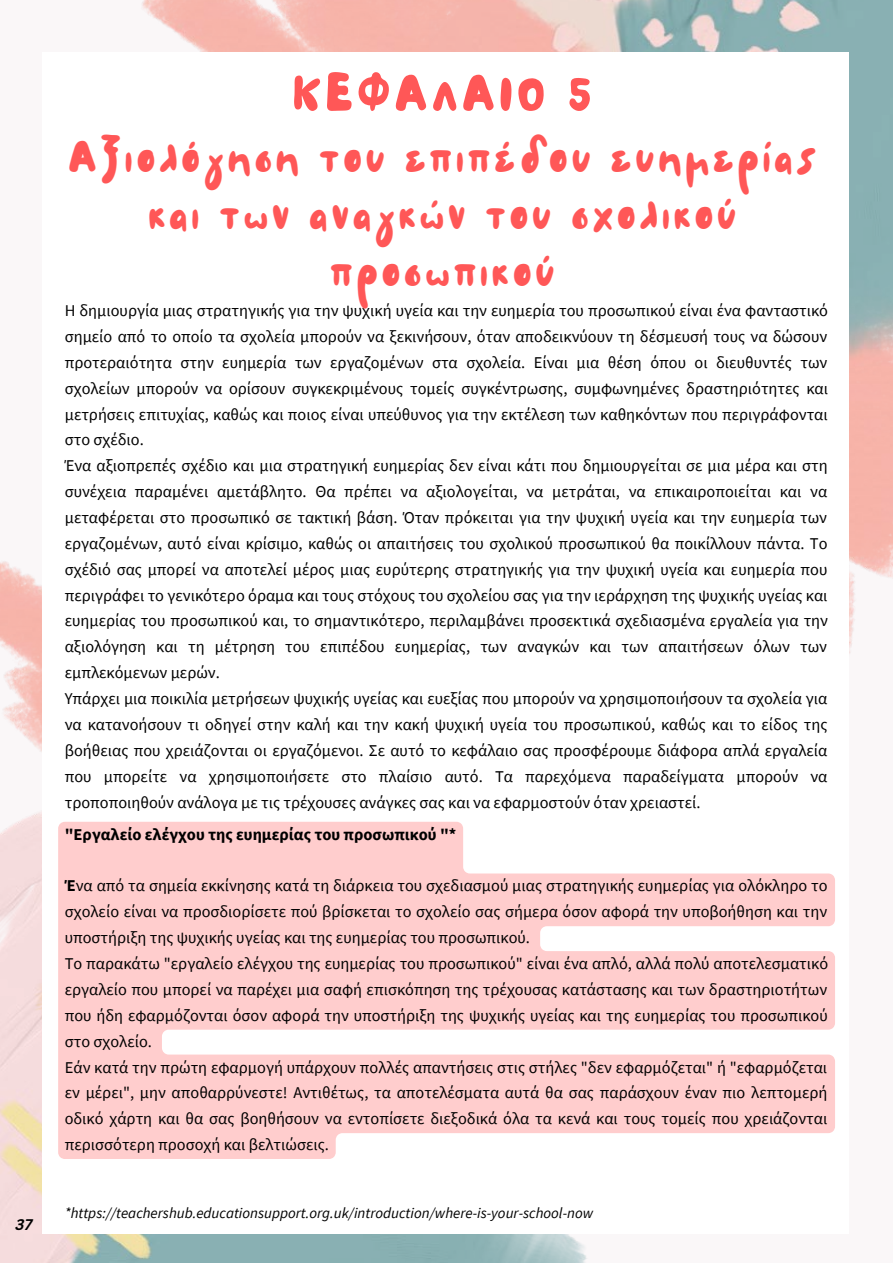
<style>
.page{position:relative;width:893px;height:1264px;background:#fff}
.page>*{position:absolute;margin:0;border:0;box-sizing:border-box;transform-origin:0 0}
.t1{font:54px "NF Lepetitcochon Regular";letter-spacing:.1em;color:#ff5757}
.t2{font:46.5px/57.3px "NF Lepetitcochon Regular";letter-spacing:.1em;color:#ff5757;text-align:center}
.t3{font:16.5px/25.8px "Source Sans Pro";color:#000}
.t4{font:700 16.5px "Source Sans Pro";color:#000}
.t5{font:italic 15px "Source Sans Pro";color:#000}
.t6{font:italic 700 15px "Canva Sans";color:#000}
.s1{font-weight:700}
</style>
<div class="page">
<div style="left:0;top:0;width:892px;height:1262px;background:#faf7f8"></div>
<img style="left:0;top:561px;width:42px;height:191px">
<img style="left:0;top:812px;width:587px;height:450px">
<img style="left:142px;top:0;width:750px;height:654px">
<div style="left:43px;top:52px;width:805px;height:1181px;background:#fff"></div>
<svg style="left:58px;top:821px;width:777px;height:337px;fill:#ffcdcd"></svg>
<p class="t6" style="left:16px;top:1218px;width:18px">37</p>
<h1 class="t1" style="left:293px;top:55px;width:299px">ΚΕΦΑΛΑΙΟ 5</h1>
<h2 class="t2" style="left:69px;top:130px;width:748px">Αξιολόγηση του επιπέδου ευημερίας και των αναγκών του σχολικού προσωπικού</h2>
<p class="t3" style="left:65px;top:297px;width:764px">Η δημιουργία μιας στρατηγικής για την ψυχική υγεία και την ευημερία του προσωπικού είναι ένα φανταστικό σημείο από το οποίο τα σχολεία μπορούν να ξεκινήσουν, όταν αποδεικνύουν τη δέσμευσή τους να δώσουν προτεραιότητα στην ευημερία των εργαζομένων στα σχολεία. Είναι μια θέση όπου οι διευθυντές των σχολείων μπορούν να ορίσουν συγκεκριμένους τομείς συγκέντρωσης, συμφωνημένες δραστηριότητες και μετρήσεις επιτυχίας, καθώς και ποιος είναι υπεύθυνος για την εκτέλεση των καθηκόντων που περιγράφονται στο σχέδιο.<br>Ένα αξιοπρεπές σχέδιο και μια στρατηγική ευημερίας δεν είναι κάτι που δημιουργείται σε μια μέρα και στη συνέχεια παραμένει αμετάβλητο. Θα πρέπει να αξιολογείται, να μετράται, να επικαιροποιείται και να μεταφέρεται στο προσωπικό σε τακτική βάση. Όταν πρόκειται για την ψυχική υγεία και την ευημερία των εργαζομένων, αυτό είναι κρίσιμο, καθώς οι απαιτήσεις του σχολικού προσωπικού θα ποικίλλουν πάντα. Το σχέδιό σας μπορεί να αποτελεί μέρος μιας ευρύτερης στρατηγικής για την ψυχική υγεία και ευημερία που περιγράφει το γενικότερο όραμα και τους στόχους του σχολείου σας για την ιεράρχηση της ψυχικής υγείας και ευημερίας του προσωπικού και, το σημαντικότερο, περιλαμβάνει προσεκτικά σχεδιασμένα εργαλεία για την αξιολόγηση και τη μέτρηση του επιπέδου ευημερίας, των αναγκών και των απαιτήσεων όλων των εμπλεκόμενων μερών.<br>Υπάρχει μια ποικιλία μετρήσεων ψυχικής υγείας και ευεξίας που μπορούν να χρησιμοποιήσουν τα σχολεία για να κατανοήσουν τι οδηγεί στην καλή και την κακή ψυχική υγεία του προσωπικού, καθώς και το είδος της βοήθειας που χρειάζονται οι εργαζόμενοι. Σε αυτό το κεφάλαιο σας προσφέρουμε διάφορα απλά εργαλεία που μπορείτε να χρησιμοποιήσετε στο πλαίσιο αυτό. Τα παρεχόμενα παραδείγματα μπορούν να τροποποιηθούν ανάλογα με τις τρέχουσες ανάγκες σας και να εφαρμοστούν όταν χρειαστεί.</p>
<p class="t4" style="left:65px;top:823px;width:393px">"Εργαλείο ελέγχου της ευημερίας του προσωπικού "*</p>
<p class="t3" style="left:65px;top:872px;width:764px"><span class="s1">Έ</span>να από τα σημεία εκκίνησης κατά τη διάρκεια του σχεδιασμού μιας στρατηγικής ευημερίας για ολόκληρο το σχολείο είναι να προσδιορίσετε πού βρίσκεται το σχολείο σας σήμερα όσον αφορά την υποβοήθηση και την υποστήριξη της ψυχικής υγείας και της ευημερίας του προσωπικού.<br>Το παρακάτω "εργαλείο ελέγχου της ευημερίας του προσωπικού" είναι ένα απλό, αλλά πολύ αποτελεσματικό εργαλείο που μπορεί να παρέχει μια σαφή επισκόπηση της τρέχουσας κατάστασης και των δραστηριοτήτων που ήδη εφαρμόζονται όσον αφορά την υποστήριξη της ψυχικής υγείας και της ευημερίας του προσωπικού στο σχολείο.<br>Εάν κατά την πρώτη εφαρμογή υπάρχουν πολλές απαντήσεις στις στήλες "δεν εφαρμόζεται" ή "εφαρμόζεται εν μέρει", μην αποθαρρύνεστε! Αντιθέτως, τα αποτελέσματα αυτά θα σας παράσχουν έναν πιο λεπτομερή οδικό χάρτη και θα σας βοηθήσουν να εντοπίσετε διεξοδικά όλα τα κενά και τους τομείς που χρειάζονται περισσότερη προσοχή και βελτιώσεις.</p>
<p class="t5" style="left:65px;top:1203px;width:530px">*https://teachershub.educationsupport.org.uk/introduction/where-is-your-school-now</p>
</div>
